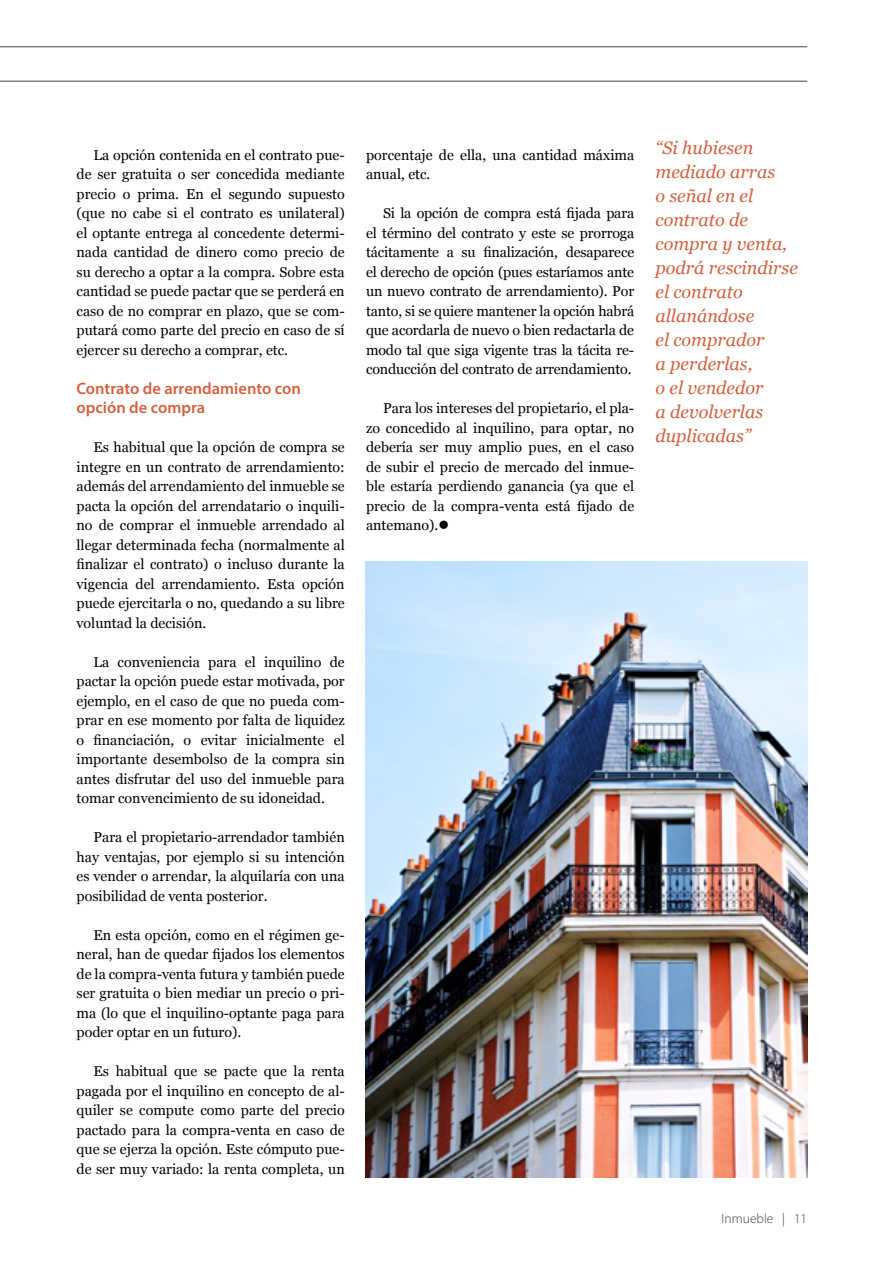
<style>
.page{position:relative;width:893px;height:1263px;background:#fff}
.page>*{position:absolute;margin:0;border:0;box-sizing:border-box;transform-origin:0 0}
.t1{font:italic 18px/24px "Georgia";color:#d2613f}
.t2{font:600 16.5px/19.5px "Myriad Pro";color:#d2613f}
.t3{font:14.25px/19.5px "Georgia";color:#000;text-align:justify}
.t4{font:300 13.5px "Myriad Pro";color:#414042}
</style>
<div class="page">
<hr style="left:0;top:47px;width:807px;height:1px;background:#414042">
<hr style="left:0;top:81px;width:807px;height:1px;background:#414042">
<img style="left:365px;top:561px;width:442px;height:617px">
<p class="t3" style="left:77px;top:145px;width:270px;text-indent:17px">La opción contenida en el contrato pue&shy;de ser gratuita o ser concedida mediante precio o prima. En el segundo supuesto (que no cabe si el contrato es unilateral) el optante entrega al concedente determi&shy;nada cantidad de dinero como precio de su derecho a optar a la compra. Sobre esta cantidad se puede pactar que se perderá en caso de no comprar en plazo, que se com&shy;putará como parte del precio en caso de sí ejercer su derecho a comprar, etc.</p>
<p class="t2" style="left:77px;top:378px;width:226px">Contrato de arrendamiento con opción de compra</p>
<p class="t3" style="left:77px;top:437px;width:270px;text-indent:17px">Es habitual que la opción de compra se integre en un contrato de arrendamiento: además del arrendamiento del inmueble se pacta la opción del arrendatario o inquili&shy;no de comprar el inmueble arrendado al llegar determinada fecha (normalmente al finalizar el contrato) o incluso durante la vigencia del arrendamiento. Esta opción puede ejercitarla o no, quedando a su libre voluntad la decisión.</p>
<p class="t3" style="left:77px;top:652px;width:270px;text-indent:17px">La conveniencia para el inquilino de pactar la opción puede estar motivada, por ejemplo, en el caso de que no pueda com&shy;prar en ese momento por falta de liquidez o financiación, o evitar inicialmente el importante desembolso de la compra sin antes disfrutar del uso del inmueble para tomar convencimiento de su idoneidad.</p>
<p class="t3" style="left:77px;top:827px;width:270px;text-indent:17px">Para el propietario-arrendador también hay ventajas, por ejemplo si su intención es vender o arrendar, la alquilaría con una posibilidad de venta posterior.</p>
<p class="t3" style="left:77px;top:924px;width:270px;text-indent:17px">En esta opción, como en el régimen ge&shy;neral, han de quedar fijados los elementos de la compra-venta futura y también puede ser gratuita o bien mediar un precio o pri&shy;ma (lo que el inquilino-optante paga para poder optar en un futuro).</p>
<p class="t3" style="left:77px;top:1061px;width:270px;text-indent:17px">Es habitual que se pacte que la renta pagada por el inquilino en concepto de al&shy;quiler se compute como parte del precio pactado para la compra-venta en caso de que se ejerza la opción. Este cómputo pue&shy;de ser muy variado: la renta completa, un</p>
<p class="t3" style="left:366px;top:144px;width:270px">porcentaje de ella, una cantidad máxima anual, etc.</p>
<p class="t3" style="left:366px;top:203px;width:270px;text-indent:17px">Si la opción de compra está fijada para el término del contrato y este se prorroga tácitamente a su finalización, desaparece el derecho de opción (pues estaríamos ante un nuevo contrato de arrendamiento). Por tanto, si se quiere mantener la opción habrá que acordarla de nuevo o bien redactarla de modo tal que siga vigente tras la tácita re&shy;conducción del contrato de arrendamiento.</p>
<p class="t3" style="left:366px;top:398px;width:270px;text-indent:17px">Para los intereses del propietario, el pla&shy;zo concedido al inquilino, para optar, no debería ser muy amplio pues, en el caso de subir el precio de mercado del inmue&shy;ble estaría perdiendo ganancia (ya que el precio de la compra-venta está fijado de antemano).●</p>
<p class="t1" style="left:655px;top:135px;width:144px">“Si hubiesen mediado arras<br>o señal en el contrato de compra y venta, podrá rescindirse el contrato allanándose<br>el comprador<br>a perderlas,<br>o el vendedor<br>a devolverlas duplicadas”</p>
<p class="t4" style="left:721px;top:1211px;width:87px">Inmueble | 11</p>
</div>
